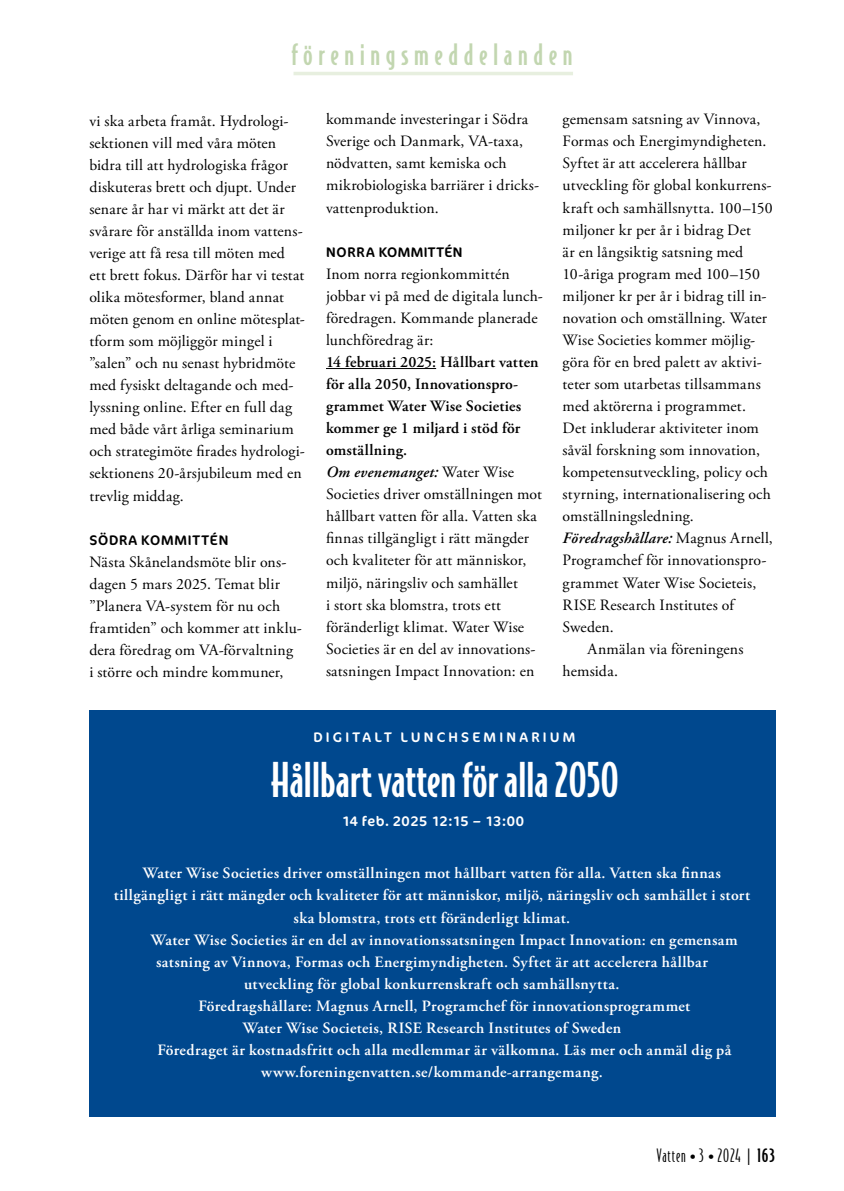
<style>
.page{position:relative;width:844px;height:1191px;background:#fff}
.page>*{position:absolute;margin:0;border:0;box-sizing:border-box;transform-origin:0 0}
.t1{font:500 45.5px "Bodega Sans";letter-spacing:-.005em;color:#fff}
.t2{font:500 28px "Bodega Sans";letter-spacing:.2em;color:#c2d6b0}
.t3{font:300 17.5px "Bodega Sans";letter-spacing:.05em;color:#000}
.t4{font:15.75px/22.1px "Adobe Garamond Pro";letter-spacing:.01em;color:#000}
.t5{font:600 15.75px "Adobe Garamond Pro";letter-spacing:.025em;color:#fff}
.t6{font:italic 600 15.75px "Adobe Garamond Pro";letter-spacing:.015em;color:#000}
.t7{font:14px "Cocon Pro";letter-spacing:.225em;color:#fff}
.t8{font:14px "Cocon Pro";letter-spacing:.035em;color:#fff}
.t9{font:14px "Cocon Pro";letter-spacing:.055em;color:#000}
.t10{font:14px "Cocon Pro";letter-spacing:.03em;color:#000}
.s1{font-weight:600}
.s2{font-weight:600;font-style:italic}
.s3{font-weight:400;font-style:normal}
.s4{font-family:"Adobe Garamond Pro";font-weight:400;font-size:15.75px}
.s5{font-weight:500}
</style>
<div class="page">
<hr style="left:293px;top:72px;width:280px;height:3px;background:#e7efdf">
<hr style="left:326px;top:368px;width:110px;height:1px;background:#000">
<div style="left:89px;top:709px;width:687px;height:407px;background:#00488e"></div>
<h2 class="t2" style="left:291px;top:37px;width:282px">föreningsmeddelanden</h2>
<p class="t4" style="left:89px;top:110px;width:217px">vi ska arbeta framåt. Hydrologi&shy;sektionen vill med våra möten bidra till att hydrologiska frågor diskuteras brett och djupt. Under senare år har vi märkt att det är svårare för anställda inom vattens&shy;verige att få resa till möten med ett brett fokus. Därför har vi testat olika mötesformer, bland annat möten genom en online mötesplat&shy;tform som möjliggör mingel i ”salen” och nu senast hybridmöte med fysiskt deltagande och med&shy;lyssning online. Efter en full dag med både vårt årliga seminarium och strategimöte firades hydrologi&shy;sektionens 20-årsjubileum med en trevlig middag.</p>
<p class="t9" style="left:89px;top:530px;width:140px">SÖDRA KOMMITTÉN</p>
<p class="t4" style="left:89px;top:551px;width:214px">Nästa Skånelandsmöte blir ons&shy;dagen 5 mars 2025. Temat blir ”Planera VA-system för nu och framtiden” och kommer att inklu&shy;dera föredrag om VA-förvaltning<br>i större och mindre kommuner,</p>
<p class="t4" style="left:326px;top:109px;width:215px">kommande investeringar i Södra<br>Sverige och Danmark, VA-taxa, nödvatten, samt kemiska och mikrobiologiska barriärer i dricks&shy;vattenproduktion.</p>
<p class="t10" style="left:326px;top:242px;width:138px">NORRA KOMMITTÉN</p>
<p class="t4" style="left:326px;top:263px;width:218px">Inom norra regionkommittén jobbar vi på med de digitala lunch&shy;föredragen. Kommande planerade lunchföredrag är:</p>
<p class="t4" style="left:326px;top:351px;width:217px"><span class="s1">14 februari 2025: Hållbart vatten för alla 2050, Innovationspro&shy;grammet Water Wise Societies kommer ge 1 miljard i stöd för omställning.<br></span><span class="s2">Om evenemanget:</span> Water Wise<br>Societies driver omställningen mot hållbart vatten för alla. Vatten ska finnas tillgängligt i rätt mängder och kvaliteter för att människor, miljö, näringsliv och samhället<br>i stort ska blomstra, trots ett föränderligt klimat. Water Wise<br>Societies är en del av innovations&shy;satsningen Impact Innovation: en</p>
<p class="t4" style="left:562px;top:109px;width:199px">gemensam satsning av Vinnova,</p>
<p class="t4" style="left:562px;top:131px;width:205px">Formas och Energimyndigheten.</p>
<p class="t4" style="left:562px;top:153px;width:185px">Syftet är att accelerera hållbar</p>
<p class="t4" style="left:562px;top:175px;width:210px">utveckling för global konkurrens-</p>
<p class="t4" style="left:562px;top:197px;width:211px">kraft och samhällsnytta. 100–150</p>
<p class="t4" style="left:562px;top:219px;width:190px">miljoner kr per år i bidrag Det</p>
<p class="t4" style="left:562px;top:241px;width:182px">är en långsiktig satsning med</p>
<p class="t4" style="left:562px;top:263px;width:199px">10-åriga program med 100–150</p>
<p class="t4" style="left:562px;top:285px;width:205px">miljoner kr per år i bidrag till in-</p>
<p class="t4" style="left:562px;top:307px;width:206px">novation och omställning. Water</p>
<p class="t4" style="left:562px;top:329px;width:194px">Wise Societies kommer möjlig-</p>
<p class="t4" style="left:562px;top:351px;width:200px">göra för en bred palett av aktivi-</p>
<p class="t4" style="left:562px;top:373px;width:199px">teter som utarbetas tillsammans</p>
<p class="t4" style="left:562px;top:395px;width:185px">med aktörerna i programmet.</p>
<p class="t4" style="left:562px;top:418px;width:198px">Det inkluderar aktiviteter inom</p>
<p class="t4" style="left:562px;top:440px;width:199px">såväl forskning som innovation,</p>
<p class="t4" style="left:562px;top:462px;width:207px">kompetensutveckling, policy och</p>
<p class="t4" style="left:562px;top:484px;width:210px">styrning, internationalisering och</p>
<p class="t4" style="left:562px;top:506px;width:133px">omställningsledning.</p>
<p class="t6" style="left:562px;top:529px;width:212px">Föredragshållare: <span class="s3">Magnus Arnell,</span></p>
<p class="t4" style="left:562px;top:550px;width:205px">Programchef för innovationspro-</p>
<p class="t4" style="left:562px;top:572px;width:195px">grammet Water Wise Societeis,</p>
<p class="t4" style="left:562px;top:594px;width:173px">RISE Research Institutes of</p>
<p class="t4" style="left:562px;top:616px;width:53px">Sweden.</p>
<p class="t4" style="left:587px;top:638px;width:157px">Anmälan via föreningens</p>
<p class="t4" style="left:562px;top:660px;width:57px">hemsida.</p>
<p class="t7" style="left:313px;top:727px;width:263px">DIGITALT LUNCHSEMINARIUM</p>
<h1 class="t1" style="left:271px;top:752px;width:349px">Hållbart vatten för alla 2050</h1>
<p class="t8" style="left:341px;top:811px;width:184px">14 feb. 2025 12:15 – 13:00</p>
<p class="t5" style="left:143px;top:864px;width:579px">Water Wise Societies driver omställningen mot hållbart vatten för alla. Vatten ska finnas</p>
<p class="t5" style="left:114px;top:886px;width:637px">tillgängligt i rätt mängder och kvaliteter för att människor, miljö, näringsliv och samhället i stort</p>
<p class="t5" style="left:293px;top:908px;width:278px">ska blomstra, trots ett föränderligt klimat.</p>
<p class="t5" style="left:151px;top:930px;width:588px">Water Wise Societies är en del av innovationssatsningen Impact Innovation: en gemensam</p>
<p class="t5" style="left:156px;top:952px;width:553px">satsning av Vinnova, Formas och Energimyndigheten. Syftet är att accelerera hållbar</p>
<p class="t5" style="left:244px;top:974px;width:376px">utveckling för global konkurrenskraft och samhällsnytta.</p>
<p class="t5" style="left:198px;top:996px;width:493px">Föredragshållare: Magnus Arnell, Programchef för innovationsprogrammet</p>
<p class="t5" style="left:243px;top:1018px;width:380px">Water Wise Societeis, RISE Research Institutes of Sweden</p>
<p class="t5" style="left:157px;top:1040px;width:575px">Föredraget är kostnadsfritt och alla medlemmar är välkomna. Läs mer och anmäl dig på</p>
<p class="t5" style="left:261px;top:1062px;width:343px">www.foreningenvatten.se/kommande-arrangemang.</p>
<p class="t3" style="left:656px;top:1145px;width:119px">Vatten <span class="s4">•</span> 3 <span class="s4">•</span> 2024 | <span class="s5">163</span></p>
</div>
